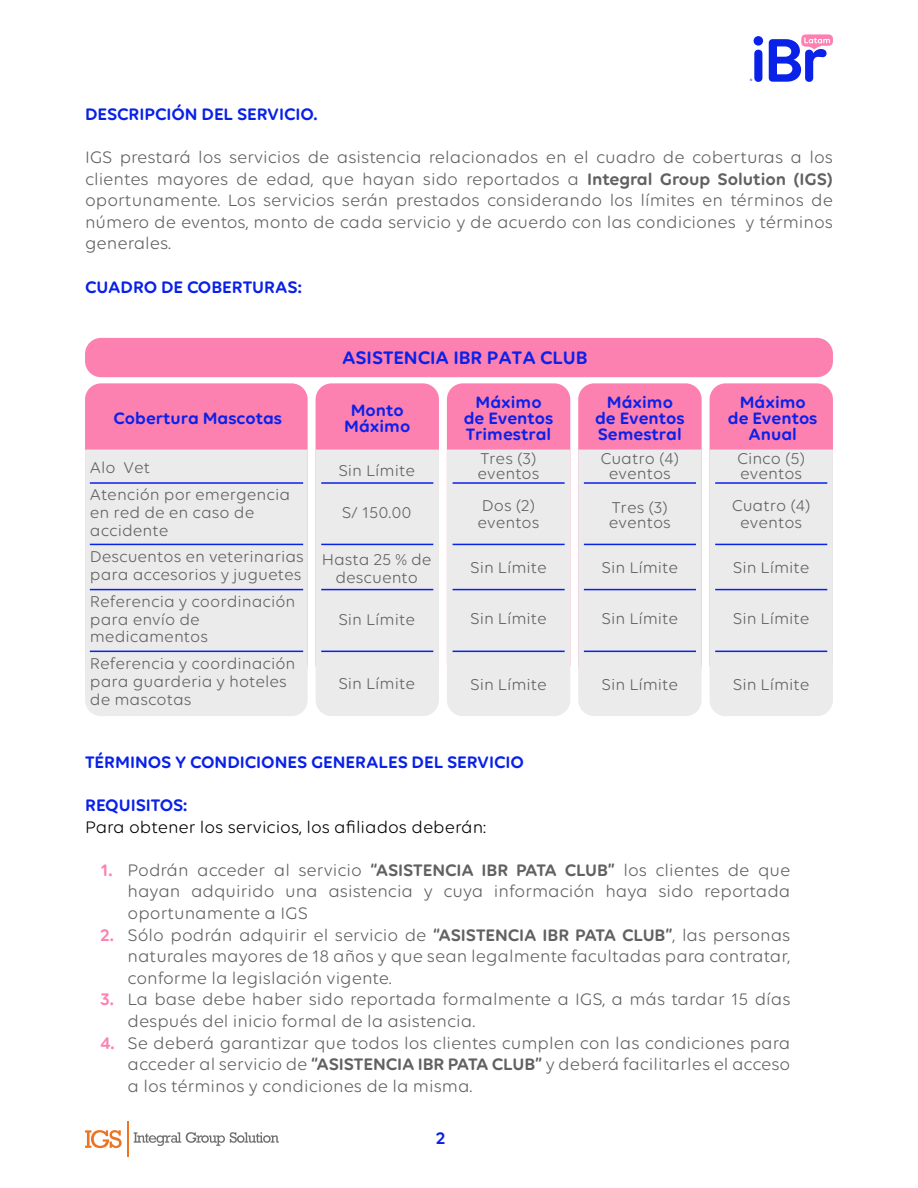
<style>
.page{position:relative;width:918px;height:1188px;background:#fff}
.page>*{position:absolute;margin:0;border:0;box-sizing:border-box;transform-origin:0 0}
.t1{font:600 19.65px "Volte Rounded";color:#0a21e8}
.t2{font:18px/21.6px "Volte Rounded";color:#616161;text-align:justify}
.t3{font:600 18px "Volte Rounded";color:#0921e7}
.t4{font:18px "Volte Rounded";color:#000}
.t5{font:600 17.85px/16px "Volte Rounded";color:#0a21e8;text-align:center}
.t6{font:16.95px/17.9px "Volte Rounded";color:#616161}
.s1{font-weight:600}
.s2{font-weight:600;color:#fc81b2}
</style>
<div class="page">
<svg style="left:769px;top:34px;width:64px;height:48px"></svg>
<svg style="left:750px;top:36px;width:13px;height:46px"></svg>
<svg style="left:134px;top:1132px;width:145px;height:14px"></svg>
<svg style="left:85px;top:1130px;width:37px;height:18px"></svg>
<hr style="left:127px;top:1121px;width:2px;height:36px;background:#ed7521">
<div style="left:85px;top:383px;width:223px;height:297px;background:#fc80b0;border-radius:16px"></div>
<div style="left:85px;top:338px;width:748px;height:39px;background:#fc80b0;border-radius:16px"></div>
<div style="left:316px;top:383px;width:123px;height:297px;background:#fc80b0;border-radius:16px"></div>
<div style="left:447px;top:383px;width:123px;height:297px;background:#fc80b0;border-radius:16px"></div>
<div style="left:578px;top:383px;width:124px;height:297px;background:#fc80b0;border-radius:16px"></div>
<div style="left:710px;top:383px;width:123px;height:297px;background:#fc80b0;border-radius:16px"></div>
<div style="left:710px;top:450px;width:123px;height:266px;background:#ebebeb"></div>
<div style="left:578px;top:450px;width:124px;height:266px;background:#ebebeb"></div>
<div style="left:447px;top:450px;width:123px;height:266px;background:#ebebeb"></div>
<div style="left:316px;top:450px;width:123px;height:266px;background:#ebebeb"></div>
<div style="left:85px;top:450px;width:223px;height:266px;background:#ebebeb"></div>
<hr style="left:90px;top:482px;width:213px;height:2px;background:#0a21e8">
<hr style="left:90px;top:544px;width:213px;height:1px;background:#0a21e8">
<hr style="left:90px;top:589px;width:213px;height:1px;background:#0a21e8">
<hr style="left:90px;top:651px;width:213px;height:1px;background:#0a21e8">
<hr style="left:321px;top:482px;width:112px;height:2px;background:#0a21e8">
<hr style="left:321px;top:544px;width:112px;height:1px;background:#0a21e8">
<hr style="left:321px;top:589px;width:112px;height:1px;background:#0a21e8">
<hr style="left:321px;top:651px;width:112px;height:1px;background:#0a21e8">
<hr style="left:453px;top:482px;width:112px;height:2px;background:#0a21e8">
<hr style="left:453px;top:544px;width:112px;height:1px;background:#0a21e8">
<hr style="left:453px;top:589px;width:112px;height:1px;background:#0a21e8">
<hr style="left:453px;top:651px;width:112px;height:1px;background:#0a21e8">
<hr style="left:584px;top:482px;width:112px;height:2px;background:#0a21e8">
<hr style="left:584px;top:544px;width:112px;height:1px;background:#0a21e8">
<hr style="left:584px;top:589px;width:112px;height:1px;background:#0a21e8">
<hr style="left:584px;top:651px;width:112px;height:1px;background:#0a21e8">
<hr style="left:715px;top:482px;width:112px;height:2px;background:#0a21e8">
<hr style="left:715px;top:544px;width:112px;height:1px;background:#0a21e8">
<hr style="left:715px;top:589px;width:112px;height:1px;background:#0a21e8">
<hr style="left:715px;top:651px;width:112px;height:1px;background:#0a21e8">
<p class="t3" style="left:85px;top:103px;width:234px">DESCRIPCIÓN DEL SERVICIO.</p>
<p class="t2" style="left:85px;top:146px;width:749px">IGS prestará los servicios de asistencia relacionados en el cuadro de coberturas a los clientes mayores de edad, que hayan sido reportados a <span class="s1">Integral Group Solution (IGS) </span>oportunamente. Los servicios serán prestados considerando los límites en términos de número de eventos, monto de cada servicio y de acuerdo con las condiciones y términos generales.</p>
<p class="t3" style="left:85px;top:276px;width:218px">CUADRO DE COBERTURAS:</p>
<p class="t1" style="left:342px;top:346px;width:247px">ASISTENCIA IBR PATA CLUB</p>
<p class="t5" style="left:114px;top:410px;width:170px">Cobertura Mascotas</p>
<p class="t5" style="left:344px;top:402px;width:68px">Monto<br>Máximo</p>
<p class="t5" style="left:464px;top:394px;width:91px">Máximo de Eventos<br>Trimestral</p>
<p class="t5" style="left:595px;top:394px;width:91px">Máximo de Eventos<br>Semestral</p>
<p class="t5" style="left:728px;top:394px;width:91px">Máximo de Eventos<br>Anual</p>
<p class="t6" style="left:338px;top:461px;width:78px">Sin Límite</p>
<p class="t6" style="left:342px;top:503px;width:72px">S/ 150.00</p>
<p class="t6" style="left:322px;top:550px;width:111px;text-align:center">Hasta 25 % de descuento</p>
<p class="t6" style="left:338px;top:610px;width:78px">Sin Límite</p>
<p class="t6" style="left:478px;top:451px;width:63px;line-height:15.1px">Tres (3) eventos</p>
<p class="t6" style="left:478px;top:496px;width:63px">Dos (2) eventos</p>
<p class="t6" style="left:470px;top:558px;width:78px">Sin Límite</p>
<p class="t6" style="left:470px;top:609px;width:78px">Sin Límite</p>
<p class="t6" style="left:600px;top:451px;width:80px;line-height:15.1px;text-align:center">Cuatro (4) eventos</p>
<p class="t6" style="left:609px;top:500px;width:63px;line-height:15.1px">Tres (3) eventos</p>
<p class="t6" style="left:602px;top:558px;width:78px">Sin Límite</p>
<p class="t6" style="left:602px;top:609px;width:78px">Sin Límite</p>
<p class="t6" style="left:737px;top:451px;width:70px;line-height:15.1px">Cinco (5) eventos</p>
<p class="t6" style="left:732px;top:496px;width:80px;text-align:center">Cuatro (4) eventos</p>
<p class="t6" style="left:733px;top:558px;width:78px">Sin Límite</p>
<p class="t6" style="left:733px;top:609px;width:78px">Sin Límite</p>
<p class="t6" style="left:90px;top:454px;width:202px;line-height:26.7px">Alo Vet<br>Atención por emergencia</p>
<p class="t6" style="left:90px;top:503px;width:166px">en red de en caso de accidente</p>
<p class="t6" style="left:90px;top:547px;width:215px">Descuentos en veterinarias para accesorios y juguetes</p>
<p class="t6" style="left:90px;top:592px;width:207px">Referencia y coordinación para envío de medicamentos</p>
<p class="t6" style="left:90px;top:654px;width:207px">Referencia y coordinación para guarderia y hoteles de mascotas</p>
<p class="t6" style="left:338px;top:674px;width:78px">Sin Límite</p>
<p class="t6" style="left:470px;top:675px;width:78px">Sin Límite</p>
<p class="t6" style="left:602px;top:675px;width:78px">Sin Límite</p>
<p class="t6" style="left:733px;top:675px;width:78px">Sin Límite</p>
<p class="t3" style="left:85px;top:751px;width:441px">TÉRMINOS Y CONDICIONES GENERALES DEL SERVICIO</p>
<p class="t3" style="left:85px;top:795px;width:104px">REQUISITOS:</p>
<p class="t4" style="left:85px;top:816px;width:403px">Para obtener los servicios, los afiliados deberán:</p>
<p class="t2" style="left:128px;top:859px;width:664px;text-indent:-27px"><span class="s2">1.</span> Podrán acceder al servicio <span class="s1">“ASISTENCIA IBR PATA CLUB”</span> los clientes de que hayan adquirido una asistencia y cuya información haya sido reportada oportunamente a IGS</p>
<p class="t2" style="left:128px;top:923px;width:664px;text-indent:-27px"><span class="s2">2.</span> Sólo podrán adquirir el servicio de <span class="s1">“ASISTENCIA IBR PATA CLUB”</span>, las personas naturales mayores de 18 años y que sean legalmente facultadas para contratar, conforme la legislación vigente.</p>
<p class="t2" style="left:128px;top:988px;width:664px;text-indent:-27px"><span class="s2">3.</span> La base debe haber sido reportada formalmente a IGS, a más tardar 15 días después del inicio formal de la asistencia.</p>
<p class="t2" style="left:128px;top:1031px;width:664px;text-indent:-27px"><span class="s2">4.</span> Se deberá garantizar que todos los clientes cumplen con las condiciones para acceder al servicio de <span class="s1">“ASISTENCIA IBR PATA CLUB”</span> y deberá facilitarles el acceso a los términos y condiciones de la misma.</p>
<p class="t3" style="left:436px;top:1127px;width:11px">2</p>
</div>
